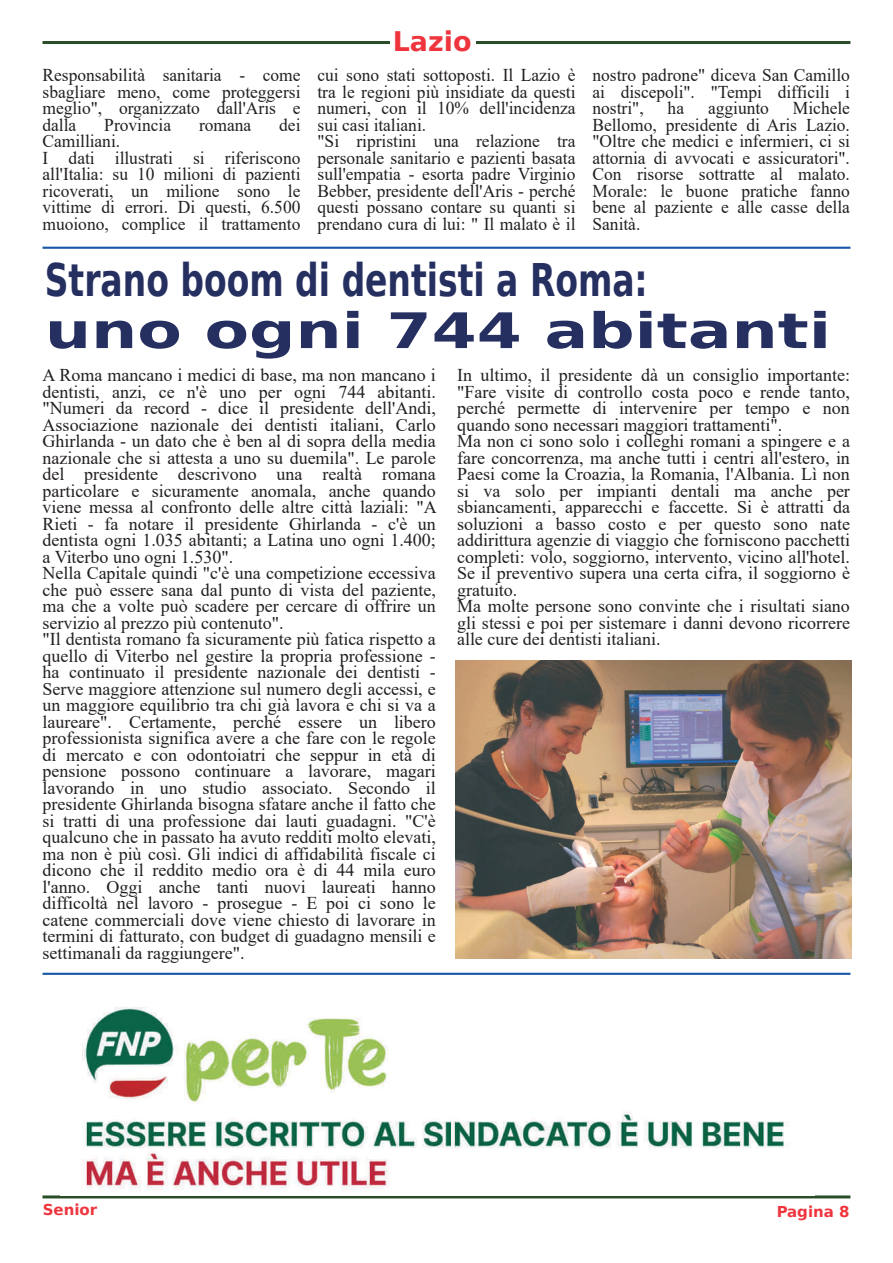
<style>
.page{position:relative;width:893px;height:1263px;background:#fff}
.page>*{position:absolute;margin:0;border:0;box-sizing:border-box;transform-origin:0 0}
.t1{font:700 48.9px "Bitstream Vera Sans";color:#252f60;scale:1.32 1}
.t2{font:700 44.85px "Bitstream Vera Sans";color:#252f60;scale:.74 1}
.t3{font:700 27px "Bitstream Vera Sans";color:#ee353e}
.t4{font:18px/16.5px "Times New Roman";color:#231f20}
.t5{font:700 15px "Bitstream Vera Sans";color:#ee353e}
</style>
<div class="page">
<hr style="left:43px;top:1195px;width:807px;height:3px;background:#294e27">
<hr style="left:43px;top:41px;width:807px;height:3px;background:#294e27">
<div style="left:390px;top:31px;width:85px;height:30px;background:#fff"></div>
<img style="left:456px;top:660px;width:395px;height:298px">
<hr style="left:43px;top:247px;width:807px;height:2px;background:#1858a7">
<img style="left:60px;top:1007px;width:755px;height:189px">
<hr style="left:43px;top:973px;width:807px;height:2px;background:#1858a7">
<h3 class="t3" style="left:393px;top:26px;width:80px">Lazio</h3>
<p class="t4" style="left:43px;top:67px;width:259px;text-align:justify">Responsabilità sanitaria - come sbagliare meno, come proteggersi meglio", organizzato dall'Aris e dalla</p>
<p class="t4" style="left:317px;top:67px;width:259px">cui sono stati sottoposti. Il Lazio è tra le regioni più insidiate da questi numeri, con il 10% dell'incidenza sui casi italiani.<br>"Si ripristini una relazione tra personale sanitario e pazienti basata sull'empatia - esorta padre Virginio Bebber, presidente dell'Aris - perché questi possano contare su quanti si prendano cura di lui: " Il malato è il</p>
<p class="t4" style="left:592px;top:67px;width:259px;text-align:justify">nostro padrone" diceva San Camillo ai discepoli". "Tempi difficili i nostri",</p>
<p class="t4" style="left:592px;top:100px;width:259px;text-align:justify;text-indent:200px">Michele Bellomo, presidente di Aris Lazio. "Oltre che medici e infermieri, ci si attornia di avvocati e assicuratori".<br>Con risorse sottratte al malato.<br>Morale: le buone pratiche fanno bene al paziente e alle casse della Sanità.</p>
<h2 class="t2" style="left:45px;top:254px;width:816px">Strano boom di dentisti a Roma:</h2>
<h1 class="t1" style="left:45px;top:303px;width:597px">uno ogni 744 abitanti</h1>
<p class="t4" style="left:43px;top:367px;width:396px">A Roma mancano i medici di base, ma non mancano i dentisti, anzi, ce n'è uno per ogni 744 abitanti. "Numeri da record - dice il presidente dell'Andi, Associazione nazionale dei dentisti italiani, Carlo Ghirlanda - un dato che è ben al di sopra della media nazionale che si attesta a uno su duemila". Le parole del presidente descrivono una realtà romana particolare e sicuramente anomala, anche quando viene messa al confronto delle altre città laziali: "A Rieti - fa notare il presidente Ghirlanda - c'è un dentista ogni 1.035 abitanti; a Latina uno ogni 1.400; a Viterbo uno ogni 1.530".<br>Nella Capitale quindi "c'è una competizione eccessiva che può essere sana dal punto di vista del paziente, ma che a volte può scadere per cercare di offrire un servizio al prezzo più contenuto".<br>"Il dentista romano fa sicuramente più fatica rispetto a quello di Viterbo nel gestire la propria professione - ha continuato il presidente nazionale dei dentisti - Serve maggiore attenzione sul numero degli accessi, e un maggiore equilibrio tra chi già lavora e chi si va a laureare". Certamente, perché essere un libero professionista significa avere a che fare con le regole di mercato e con odontoiatri che seppur in età di pensione possono continuare a lavorare, magari lavorando in uno studio associato. Secondo il presidente Ghirlanda bisogna sfatare anche il fatto che si tratti di una professione dai lauti guadagni. "C'è qualcuno che in passato ha avuto redditi molto elevati, ma non è più così. Gli indici di affidabilità fiscale ci dicono che il reddito medio ora è di 44 mila euro l'anno. Oggi anche tanti nuovi laureati hanno difficoltà nel lavoro - prosegue - E poi ci sono le catene commerciali dove viene chiesto di lavorare in termini di fatturato, con budget di guadagno mensili e settimanali da raggiungere".</p>
<p class="t4" style="left:457px;top:367px;width:394px">In ultimo, il presidente dà un consiglio importante: "Fare visite di controllo costa poco e rende tanto, perché permette di intervenire per tempo e non quando sono necessari maggiori trattamenti".<br>Ma non ci sono solo i colleghi romani a spingere e a fare concorrenza, ma anche tutti i centri all'estero, in Paesi come la Croazia, la Romania, l'Albania. Lì non si va solo per impianti dentali ma anche per sbiancamenti, apparecchi e faccette. Si è attratti da soluzioni a basso costo e per questo sono nate addirittura agenzie di viaggio che forniscono pacchetti completi: volo, soggiorno, intervento, vicino all'hotel.<br>Se il preventivo supera una certa cifra, il soggiorno è gratuito.<br>Ma molte persone sono convinte che i risultati siano gli stessi e poi per sistemare i danni devono ricorrere alle cure dei dentisti italiani.</p>
<p class="t4" style="left:668px;top:100px;width:18px">ha</p>
<p class="t4" style="left:708px;top:100px;width:62px">aggiunto</p>
<p class="t4" style="left:104px;top:116px;width:68px">Provincia</p>
<p class="t4" style="left:199px;top:116px;width:54px">romana</p>
<p class="t4" style="left:279px;top:116px;width:23px">dei</p>
<p class="t4" style="left:43px;top:133px;width:259px">Camilliani.<br>I dati illustrati si riferiscono all'Italia: su 10 milioni di pazienti ricoverati, un milione sono le vittime di errori. Di questi, 6.500 muoiono, complice il trattamento</p>
<p class="t5" style="left:43px;top:1201px;width:56px">Senior</p>
<p class="t5" style="left:777px;top:1203px;width:74px">Pagina 8</p>
</div>
